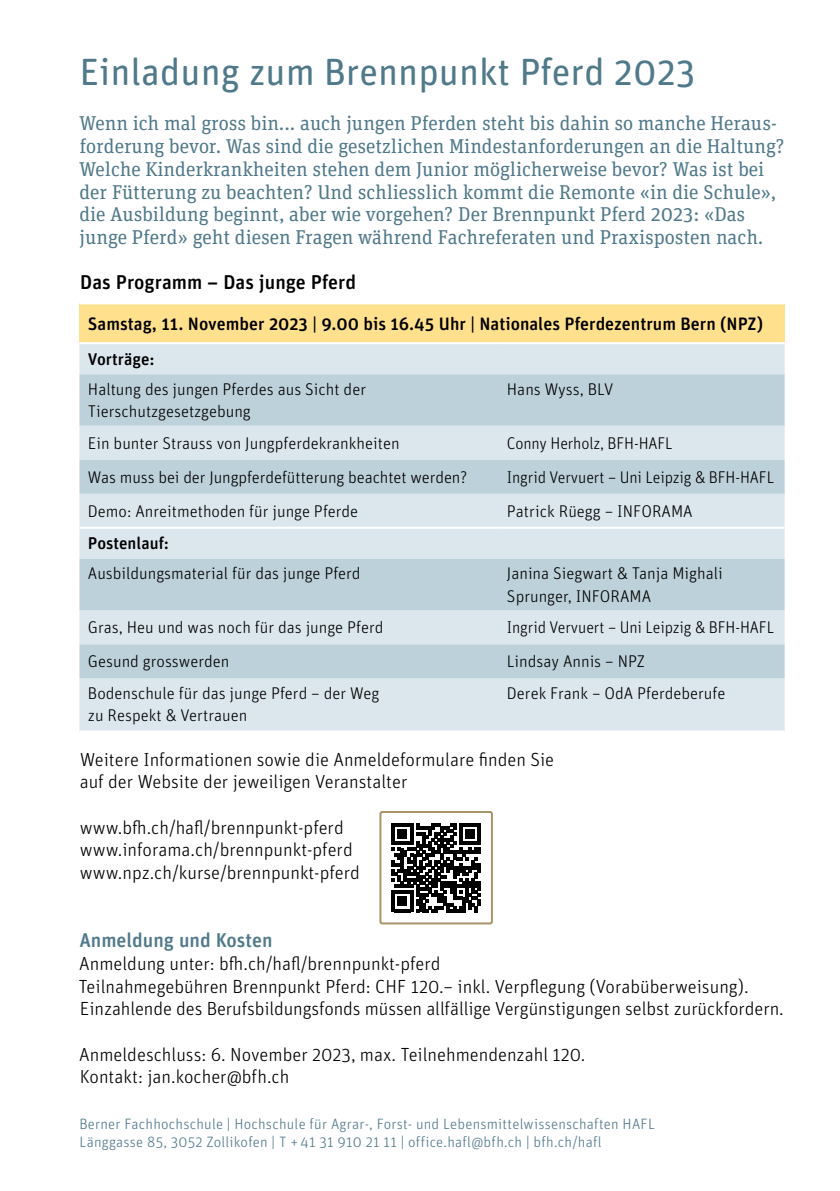
<style>
.page{position:relative;width:840px;height:1191px;background:#fff}
.page>*{position:absolute;margin:0;border:0;box-sizing:border-box;transform-origin:0 0}
.t1{font:38px "Unit Rounded Pro";color:#50798a}
.t2{font:20px/22.6px "Unit Slab Pro";color:#50798a}
.t3{font:500 20px "Unit Rounded Pro";color:#000}
.t4{font:500 20px "Unit Rounded Pro";color:#50798a}
.t5{font:300 19px/22.6px "Unit Rounded Pro";color:#000}
.t6{font:500 18px "Unit Rounded Pro";color:#000}
.t7{font:300 17px/22.6px "Unit Rounded Pro";color:#000}
.t8{font:300 17px "Unit Rounded Pro";color:#000;scale:.96 1}
.t9{font:500 17px "Unit Rounded Pro";color:#000}
.t10{font:300 15px/18.2px "Unit Rounded Pro";letter-spacing:.015em;color:#50798a}
</style>
<div class="page">
<div style="left:79px;top:303px;width:705px;height:40px;background:#ffe18d"></div>
<div style="left:79px;top:344px;width:705px;height:386px;background:#dce7ed"></div>
<svg style="left:79px;top:374px;width:705px;height:304px;background:#cadae2"></svg>
<hr style="left:79px;top:302px;width:419px;height:2px;background:#fff">
<hr style="left:498px;top:302px;width:286px;height:2px;background:#fff">
<hr style="left:79px;top:342px;width:419px;height:2px;background:#fff">
<hr style="left:498px;top:342px;width:286px;height:2px;background:#fff">
<hr style="left:79px;top:527px;width:419px;height:2px;background:#fff">
<hr style="left:498px;top:527px;width:286px;height:2px;background:#fff">
<svg style="left:391px;top:823px;width:89px;height:89px"></svg>
<div style="left:379px;top:811px;width:113px;height:113px;border:2px solid #a99467;border-radius:2px"></div>
<h1 class="t1" style="left:79px;top:46px;width:617px">Einladung zum Brennpunkt Pferd 2023</h1>
<p class="t2" style="left:79px;top:112px;width:706px">Wenn ich mal gross bin... auch jungen Pferden steht bis dahin so manche Heraus&shy;forderung bevor. Was sind die gesetzlichen Mindestanforderungen an die Haltung?<br>Welche Kinderkrankheiten stehen dem Junior möglicherweise bevor? Was ist bei der Fütterung zu beachten? Und schliesslich kommt die Remonte «in die Schule», die Ausbildung beginnt, aber wie vorgehen? Der Brennpunkt Pferd 2023: «Das junge Pferd» geht diesen Fragen während Fachreferaten und Praxisposten nach.</p>
<p class="t3" style="left:80px;top:268px;width:277px">Das Programm – Das junge Pferd</p>
<p class="t6" style="left:88px;top:311px;width:676px">Samstag, 11. November 2023 | 9.00 bis 16.45 Uhr | Nationales Pferdezentrum Bern (NPZ)</p>
<p class="t9" style="left:88px;top:347px;width:68px">Vorträge:</p>
<p class="t7" style="left:88px;top:377px;width:279px">Haltung des jungen Pferdes aus Sicht der<br>Tierschutzgesetzgebung</p>
<p class="t7" style="left:506px;top:377px;width:108px">Hans Wyss, BLV</p>
<p class="t7" style="left:88px;top:431px;width:313px">Ein bunter Strauss von Jungpferdekrankheiten</p>
<p class="t8" style="left:506px;top:432px;width:174px">Conny Herholz, BFH-HAFL</p>
<p class="t7" style="left:88px;top:465px;width:380px">Was muss bei der Jungpferdefütterung beachtet werden?</p>
<p class="t8" style="left:506px;top:466px;width:280px">Ingrid Vervuert – Uni Leipzig &amp; BFH-HAFL</p>
<p class="t7" style="left:88px;top:499px;width:271px">Demo: Anreitmethoden für junge Pferde</p>
<p class="t7" style="left:506px;top:499px;width:187px">Patrick Rüegg – INFORAMA</p>
<p class="t9" style="left:88px;top:531px;width:83px">Postenlauf:</p>
<p class="t7" style="left:88px;top:561px;width:274px">Ausbildungsmaterial für das junge Pferd</p>
<p class="t7" style="left:506px;top:561px;width:217px">Janina Siegwart &amp; Tanja Mighali<br>Sprunger, INFORAMA</p>
<p class="t7" style="left:88px;top:615px;width:297px">Gras, Heu und was noch für das junge Pferd</p>
<p class="t8" style="left:506px;top:616px;width:280px">Ingrid Vervuert – Uni Leipzig &amp; BFH-HAFL</p>
<p class="t7" style="left:88px;top:649px;width:143px">Gesund grosswerden</p>
<p class="t7" style="left:506px;top:649px;width:139px">Lindsay Annis – NPZ</p>
<p class="t7" style="left:88px;top:681px;width:292px">Bodenschule für das junge Pferd – der Weg zu Respekt &amp; Vertrauen</p>
<p class="t7" style="left:506px;top:681px;width:220px">Derek Frank – OdA Pferdeberufe</p>
<p class="t5" style="left:80px;top:747px;width:475px">Weitere Informationen sowie die Anmeldeformulare finden Sie auf der Website der jeweiligen Veranstalter</p>
<p class="t5" style="left:80px;top:815px;width:281px">www.bfh.ch/hafl/brennpunkt-pferd www.inforama.ch/brennpunkt-pferd www.npz.ch/kurse/brennpunkt-pferd</p>
<p class="t4" style="left:79px;top:926px;width:195px">Anmeldung und Kosten</p>
<p class="t5" style="left:78px;top:951px;width:706px">Anmeldung unter: bfh.ch/hafl/brennpunkt-pferd<br>Teilnahmegebühren Brennpunkt Pferd: CHF 120.– inkl. Verpflegung (Vorabüberweisung).<br>Einzahlende des Berufsbildungsfonds müssen allfällige Vergünstigungen selbst zurückfordern.</p>
<p class="t5" style="left:79px;top:1042px;width:507px">Anmeldeschluss: 6. November 2023, max. Teilnehmendenzahl 120.<br>Kontakt: jan.kocher@bfh.ch</p>
<p class="t10" style="left:79px;top:1114px;width:577px">Berner Fachhochschule | Hochschule für Agrar-, Forst- und Lebensmittelwissenschaften HAFL<br>Länggasse 85, 3052 Zollikofen | T + 41 31 910 21 11 | office.hafl@bfh.ch | bfh.ch/hafl</p>
</div>
